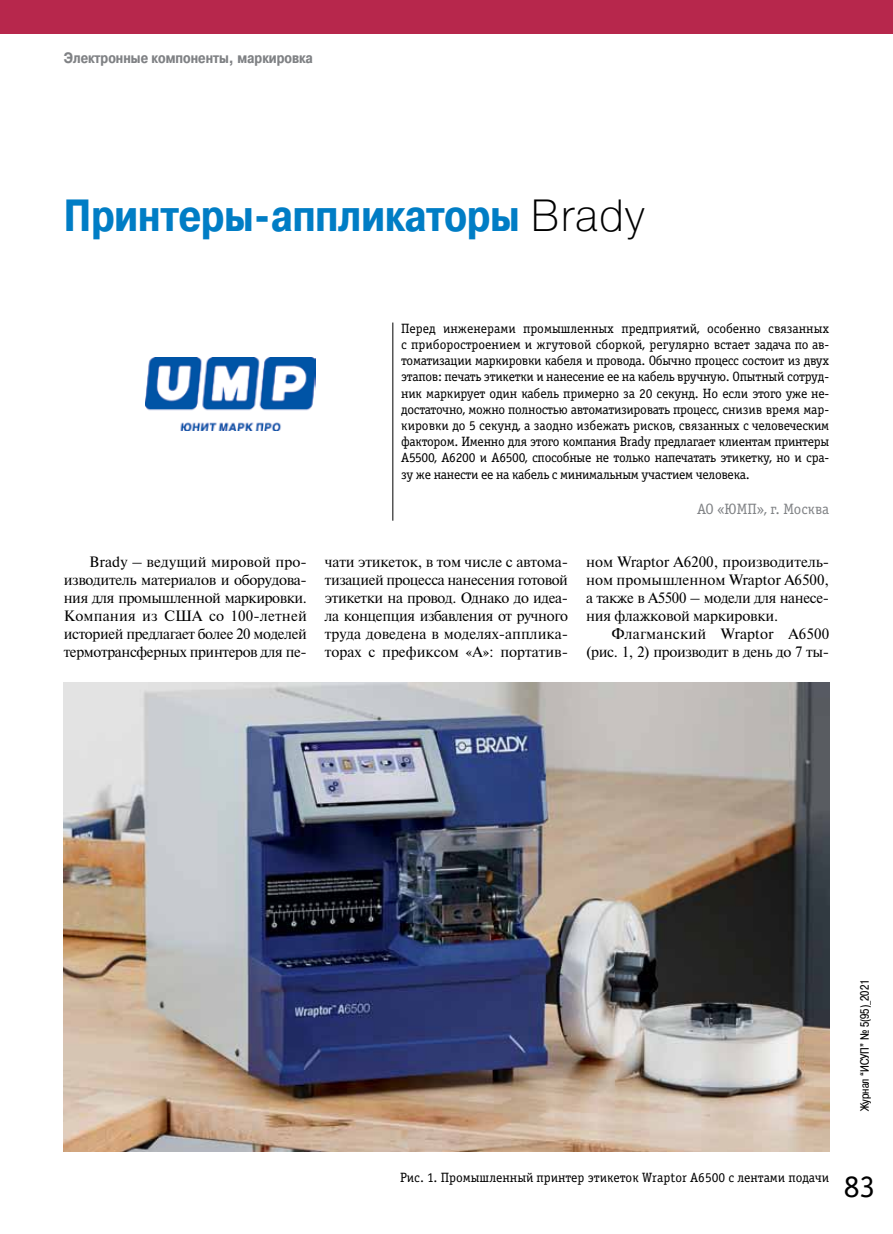
<style>
.page{position:relative;width:893px;height:1234px;background:#fff}
.page>*{position:absolute;margin:0;border:0;box-sizing:border-box;transform-origin:0 0}
.t1{font:700 45px "Pragmatica Cond C";color:#007dc5}
.t2{font:31.5px "Officina Serif Book C";color:#000}
.t3{font:15px/18px "Newton";letter-spacing:-.01em;color:#000;text-align:justify}
.t4{font:15px/18px "Newton";letter-spacing:.01em;color:#000;text-align:right}
.t5{font:700 15px "Pragmatica Cond C";color:#808285}
.t6{font:15px "Officina Serif Book C";color:#808285}
.t7{font:13.5px/16.2px "Officina Serif Book C";letter-spacing:-.005em;color:#000;text-align:justify}
.t8{font:12px "Pragmatica Cond C";color:#000}
.s1{font-family:"Pragmatica Light C";font-weight:400;color:#000}
</style>
<div class="page">
<div style="left:0;top:0;width:893px;height:34px;background:#b7274c"></div>
<hr style="left:393px;top:322px;width:1px;height:198px;background:#000">
<img style="left:146px;top:357px;width:170px;height:73px">
<img style="left:64px;top:682px;width:765px;height:468px">
<p class="t5" style="left:64px;top:50px;width:251px">Электронные компоненты, маркировка</p>
<h1 class="t1" style="left:64px;top:191px;width:582px">Принтеры-аппликаторы <span class="s1">Brady</span></h1>
<p class="t7" style="left:401px;top:320px;width:430px">Перед инженерами промышленных предприятий, особенно связанных с приборостроением и жгутовой сборкой, регулярно встает задача по ав&shy;томатизации маркировки кабеля и провода. Обычно процесс состоит из двух этапов: печать этикетки и нанесение ее на кабель вручную. Опытный сотруд&shy;ник маркирует один кабель примерно за 20 секунд. Но если этого уже не&shy;достаточно, можно полностью автоматизировать процесс, снизив время мар&shy;кировки до 5 секунд, а заодно избежать рисков, связанных с человеческим фактором. Именно для этого компания Brady предлагает клиентам принтеры A5500, A6200 и A6500, способные не только напечатать этикетку, но и сра&shy;зу же нанести ее на кабель с минимальным участием человека.</p>
<p class="t6" style="left:697px;top:500px;width:134px">АО «ЮМП», г. Москва</p>
<p class="t3" style="left:64px;top:552px;width:245px;text-indent:26px">Brady – ведущий мировой про&shy;изводитель материалов и оборудова&shy;ния для промышленной маркировки.<br>Компания из США со 100-летней историей предлагает более 20 моделей термотрансферных принтеров для пе-</p>
<p class="t3" style="left:325px;top:552px;width:245px">чати этикеток, в том числе с автома&shy;тизацией процесса нанесения готовой этикетки на провод. Однако до идеа&shy;ла концепция избавления от ручного труда доведена в моделях-апплика&shy;торах с префиксом «А»: портатив-</p>
<p class="t3" style="left:586px;top:552px;width:245px">ном Wraptor A6200, производитель&shy;ном промышленном Wraptor A6500, а также в A5500 – модели для нанесе&shy;ния флажковой маркировки.</p>
<p class="t4" style="left:586px;top:624px;width:245px">Флагманский Wraptor A6500 (рис. 1, 2) производит в день до 7 ты-</p>
<p class="t8" style="left:858px;top:1110px;width:133px;rotate:-90deg">Журнал “ИСУП” № 5(95)_2021</p>
<p class="t7" style="left:400px;top:1168px;width:431px">Рис. 1. Промышленный принтер этикеток Wraptor A6500 с лентами подачи</p>
<h2 class="t2" style="left:844px;top:1168px;width:33px">83</h2>
</div>
